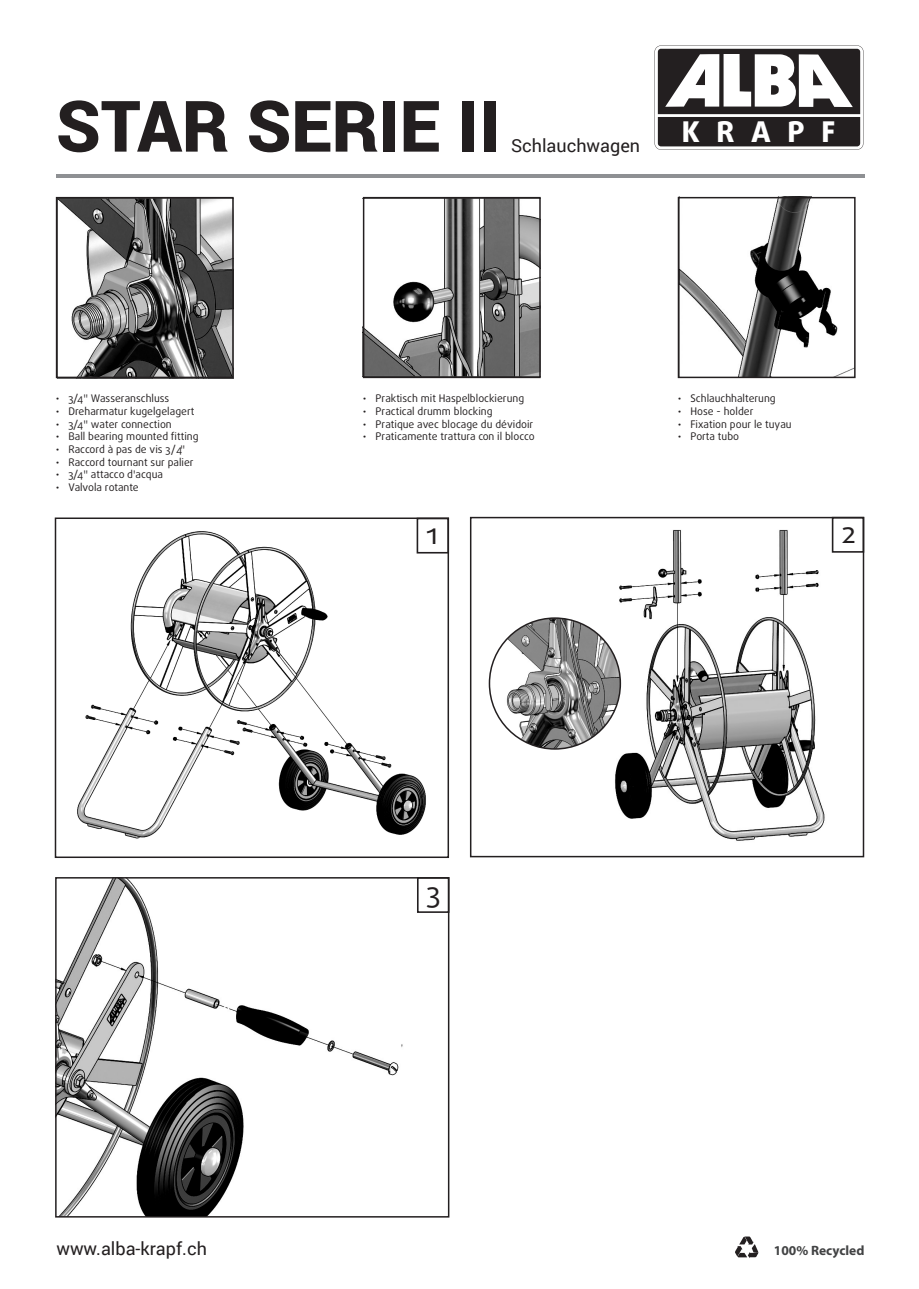
<style>
.page{position:relative;width:919px;height:1289px;background:#fff}
.page>*{position:absolute;margin:0;border:0;box-sizing:border-box;transform-origin:0 0}
.t1{font:900 70.95px "Roboto";color:#231f20}
.t2{font:28.95px "Daxline Pro";color:#231f20}
.t3{font:800 28.5px "Daxline Pro";color:#fff}
.t4{font:18px "Roboto";color:#231f20}
.t5{font:700 13.5px "Myriad Pro";color:#424344}
.t6{font:10.5px "Daxline Pro";color:#231f20}
</style>
<div class="page">
<svg style="left:735px;top:1236px;width:23px;height:22px"></svg>
<img style="left:59px;top:200px;width:172px;height:175px">
<div style="left:56px;top:197px;width:178px;height:181px;border:2px solid #231f20"></div>
<img style="left:366px;top:200px;width:171px;height:175px">
<div style="left:363px;top:197px;width:177px;height:181px;border:2px solid #231f20"></div>
<img style="left:680px;top:200px;width:172px;height:175px">
<div style="left:677px;top:197px;width:178px;height:181px;border:2px solid #231f20"></div>
<img style="left:77px;top:531px;width:339px;height:308px">
<div style="left:55px;top:517px;width:394px;height:341px;border:2px solid #231f20"></div>
<img style="left:58px;top:880px;width:345px;height:334px">
<div style="left:55px;top:877px;width:394px;height:340px;border:2px solid #231f20"></div>
<svg style="left:416px;top:516px;width:449px;height:397px"></svg>
<img style="left:489px;top:618px;width:131px;height:131px;border-radius:65px">
<hr style="left:56px;top:174px;width:808px;height:4px;background:#8e9093">
<svg style="left:654px;top:45px;width:209px;height:105px"></svg>
<p class="t1" style="left:56px;top:76px;width:446px">STAR SERIE II</p>
<p class="t4" style="left:511px;top:133px;width:130px">Schlauchwagen</p>
<p class="t3" style="left:681px;top:113px;width:155px">K R A P F</p>
<p class="t6" style="left:56px;top:392px;width:115px">• 3/4" Wasseranschluss</p>
<p class="t6" style="left:56px;top:404px;width:140px">• Dreharmatur kugelgelagert</p>
<p class="t6" style="left:56px;top:417px;width:118px">• 3/4" water connection</p>
<p class="t6" style="left:56px;top:429px;width:144px">• Ball bearing mounted fitting</p>
<p class="t6" style="left:56px;top:442px;width:131px">• Raccord à pas de vis 3/4"</p>
<p class="t6" style="left:56px;top:455px;width:139px">• Raccord tournant sur palier</p>
<p class="t6" style="left:56px;top:467px;width:109px">• 3/4" attacco d'acqua</p>
<p class="t6" style="left:56px;top:480px;width:85px">• Valvola rotante</p>
<p class="t6" style="left:363px;top:392px;width:163px">• Praktisch mit Haspelblockierung</p>
<p class="t6" style="left:363px;top:404px;width:131px">• Practical drumm blocking</p>
<p class="t6" style="left:363px;top:417px;width:172px">• Pratique avec blocage du dévidoir</p>
<p class="t6" style="left:363px;top:429px;width:173px">• Praticamente trattura con il blocco</p>
<h2 class="t2" style="left:426px;top:514px;width:13px">1</h2>
<p class="t6" style="left:677px;top:392px;width:100px">• Schlauchhalterung</p>
<p class="t6" style="left:677px;top:404px;width:77px">• Hose - holder</p>
<p class="t6" style="left:677px;top:417px;width:115px">• Fixation pour le tuyau</p>
<p class="t6" style="left:677px;top:429px;width:63px">• Porta tubo</p>
<h2 class="t2" style="left:841px;top:513px;width:16px">2</h2>
<h2 class="t2" style="left:426px;top:873px;width:16px">3</h2>
<p class="t4" style="left:56px;top:1236px;width:152px">www.alba-krapf.ch</p>
<p class="t5" style="left:773px;top:1241px;width:92px">100% Recycled</p>
</div>
